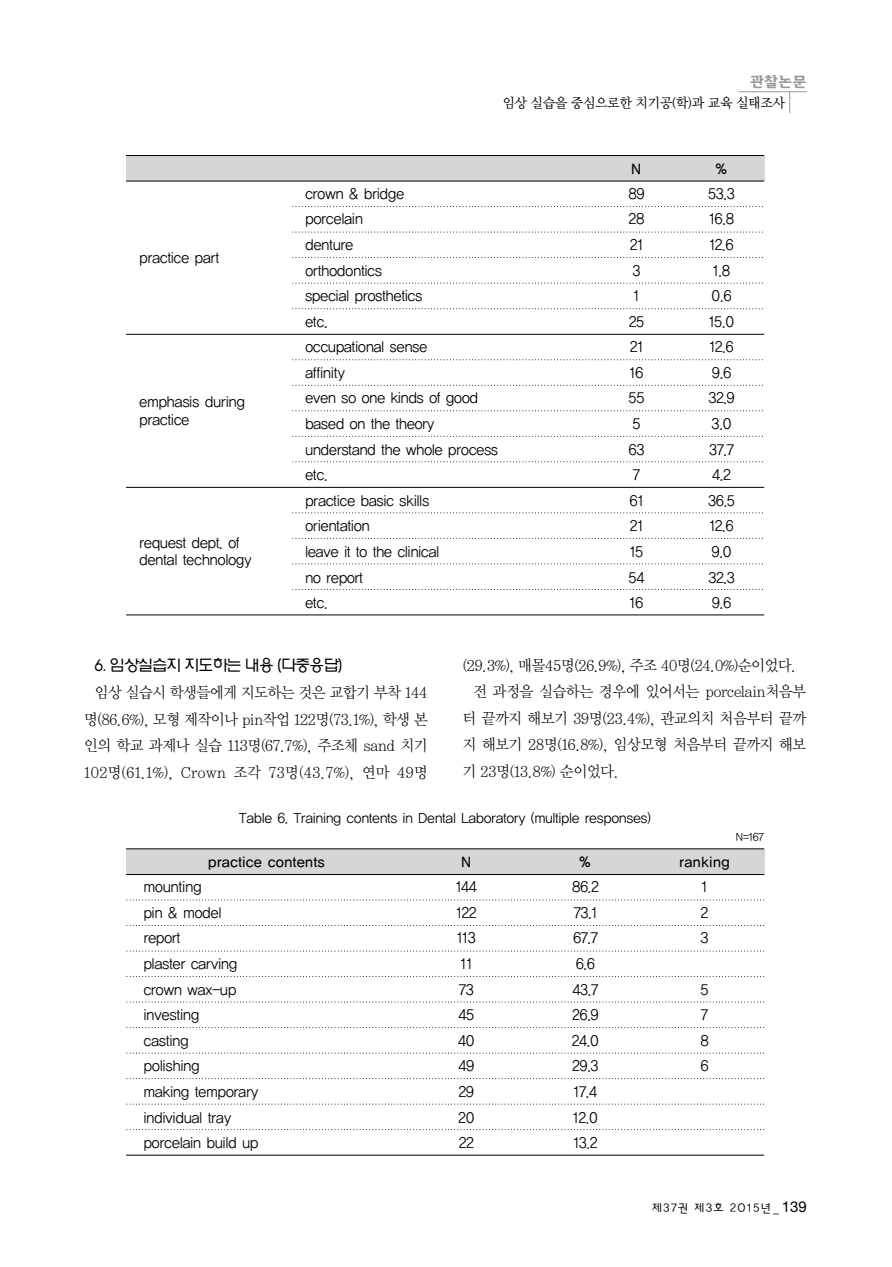
<style>
.page{position:relative;width:892px;height:1267px;background:#fff}
.page>*{position:absolute;margin:0;border:0;box-sizing:border-box;transform-origin:0 0}
.t1{font:300 16.2px "HY Wul Nun";letter-spacing:-.085em;color:#000;scale:.96 1}
.t2{font:15.3px/26.5px "Y Mj O12";letter-spacing:-.09em;color:#000;text-align:justify;scale:.96 1}
.t3{font:14.55px/25.5px "YGO12";letter-spacing:-.085em;color:#000;scale:.94 1}
.t4{font:14.55px/25.5px "YGO12";letter-spacing:-.06em;color:#000;text-align:center;scale:.94 1}
.t5{font:14.25px "Soma B";color:#999}
.t6{font:13.8px "YGO13";letter-spacing:-.055em;color:#000;scale:.96 1}
.t7{font:13.8px "Y Mj O13";letter-spacing:-.09em;color:#000;scale:.96 1}
.t8{font:13.5px "YGO12";letter-spacing:-.085em;color:#000;scale:.96 1}
.t9{font:12px "YGO22 KS Cpc EUC H";letter-spacing:-.07em;color:#000}
.t10{font:10.5px "YGO12";color:#000;scale:.96 1}
.s1{font-family:"Helvetica Neue";font-size:15px}
</style>
<div class="page">
<hr style="left:738px;top:91px;width:68px;height:1px;background:#999">
<svg style="left:789px;top:92px;width:1px;height:21px"></svg>
<div style="left:126px;top:156px;width:638px;height:25px;background:#d6d6d6"></div>
<hr style="left:126px;top:155px;width:638px;height:1px;background:#000">
<hr style="left:126px;top:181px;width:638px;height:1px;background:#000">
<svg style="left:293px;top:206px;width:470px;height:1px"></svg>
<svg style="left:293px;top:232px;width:470px;height:1px"></svg>
<svg style="left:293px;top:257px;width:470px;height:1px"></svg>
<svg style="left:293px;top:283px;width:470px;height:1px"></svg>
<svg style="left:293px;top:308px;width:470px;height:1px"></svg>
<svg style="left:293px;top:359px;width:470px;height:1px"></svg>
<svg style="left:293px;top:385px;width:470px;height:1px"></svg>
<svg style="left:293px;top:410px;width:470px;height:1px"></svg>
<svg style="left:293px;top:436px;width:470px;height:1px"></svg>
<svg style="left:293px;top:461px;width:470px;height:1px"></svg>
<svg style="left:293px;top:512px;width:470px;height:1px"></svg>
<svg style="left:293px;top:538px;width:470px;height:1px"></svg>
<svg style="left:293px;top:563px;width:470px;height:1px"></svg>
<svg style="left:293px;top:589px;width:470px;height:1px"></svg>
<hr style="left:126px;top:334px;width:638px;height:1px;background:#000">
<hr style="left:126px;top:487px;width:638px;height:1px;background:#000">
<hr style="left:126px;top:614px;width:638px;height:1px;background:#000">
<div style="left:126px;top:849px;width:638px;height:25px;background:#d6d6d6"></div>
<hr style="left:126px;top:848px;width:638px;height:1px;background:#000">
<hr style="left:126px;top:874px;width:638px;height:1px;background:#000">
<svg style="left:127px;top:899px;width:637px;height:1px"></svg>
<svg style="left:127px;top:925px;width:637px;height:1px"></svg>
<svg style="left:127px;top:950px;width:637px;height:1px"></svg>
<svg style="left:127px;top:976px;width:637px;height:1px"></svg>
<svg style="left:127px;top:1001px;width:637px;height:1px"></svg>
<svg style="left:127px;top:1027px;width:637px;height:1px"></svg>
<svg style="left:127px;top:1052px;width:637px;height:1px"></svg>
<svg style="left:127px;top:1078px;width:637px;height:1px"></svg>
<svg style="left:127px;top:1103px;width:637px;height:1px"></svg>
<svg style="left:127px;top:1129px;width:637px;height:1px"></svg>
<hr style="left:126px;top:1154px;width:638px;height:1px;background:#000">
<p class="t5" style="left:749px;top:75px;width:58px">관찰논문</p>
<p class="t7" style="left:502px;top:97px;width:297px">임상 실습을 중심으로한 치기공(학)과 교육 실태조사</p>
<p class="t3" style="left:139px;top:246px;width:88px">practice part</p>
<p class="t3" style="left:139px;top:394px;width:115px;line-height:17.4px">emphasis during practice</p>
<p class="t3" style="left:139px;top:534px;width:122px;line-height:17.4px">request dept. of dental technology</p>
<p class="t3" style="left:305px;top:181px;width:208px">crown &amp; bridge<br>porcelain<br>denture<br>orthodontics<br>special prosthetics<br>etc.<br>occupational sense<br>affinity<br>even so one kinds of good based on the theory understand the whole process etc.<br>practice basic skills orientation<br>leave it to the clinical<br>no report<br>etc.</p>
<p class="t6" style="left:631px;top:162px;width:13px">N</p>
<p class="t6" style="left:715px;top:162px;width:14px">%</p>
<p class="t4" style="left:628px;top:181px;width:19px">89<br>28<br>21<br>3<br>1<br>25<br>21<br>16<br>55<br>5<br>63<br>7<br>61<br>21<br>15<br>54<br>16</p>
<p class="t3" style="left:707px;top:181px;width:31px;text-align:center">53.3<br>16.8<br>12.6<br>1.8<br>0.6<br>15.0<br>12.6<br>9.6<br>32.9<br>3.0<br>37.7<br>4.2<br>36.5<br>12.6<br>9.0<br>32.3<br>9.6</p>
<p class="t1" style="left:94px;top:658px;width:260px">6. 임상실습지 지도하는 내용 (다중응답)</p>
<p class="t2" style="left:83px;top:680px;width:360px;text-indent:11px">임상 실습시 학생들에게 지도하는 것은 교합기 부착 144 명(86.6%), 모형 제작이나 pin작업 122명(73.1%), 학생 본 인의 학교 과제나 실습 113명(67.7%), 주조체 sand 치기 102명(61.1%), Crown 조각 73명(43.7%), 연마 49명</p>
<p class="t2" style="left:462px;top:653px;width:350px">(29.3%), 매몰45명(26.9%), 주조 40명(24.0%)순이었다.</p>
<p class="t2" style="left:472px;top:679px;width:349px">전 과정을 실습하는 경우에 있어서는 porcelain처음부</p>
<p class="t2" style="left:462px;top:706px;width:360px">터 끝까지 해보기 39명(23.4%), 관교의치 처음부터 끝까</p>
<p class="t2" style="left:462px;top:732px;width:360px">지 해보기 28명(16.8%), 임상모형 처음부터 끝까지 해보</p>
<p class="t2" style="left:462px;top:759px;width:165px">기 23명(13.8%) 순이었다.</p>
<p class="t8" style="left:239px;top:811px;width:431px">Table 6. Training contents in Dental Laboratory (multiple responses)</p>
<p class="t10" style="left:735px;top:831px;width:31px">N=167</p>
<p class="t6" style="left:207px;top:855px;width:124px">practice contents</p>
<p class="t6" style="left:460px;top:855px;width:13px">N</p>
<p class="t6" style="left:579px;top:855px;width:14px">%</p>
<p class="t6" style="left:678px;top:855px;width:55px">ranking</p>
<p class="t3" style="left:700px;top:875px;width:11px;text-align:justify">1<br>2<br>3</p>
<p class="t3" style="left:700px;top:977px;width:11px;text-align:justify">5<br>7<br>8<br>6</p>
<p class="t3" style="left:571px;top:875px;width:31px">86.2<br>73.1<br>67.7<br>6.6<br>43.7<br>26.9<br>24.0<br>29.3<br>17.4<br>12.0<br>13.2</p>
<p class="t3" style="left:455px;top:875px;width:25px;text-align:center">144<br>122<br>113<br>11<br>73<br>45<br>40<br>49<br>29<br>20<br>22</p>
<p class="t3" style="left:143px;top:875px;width:125px">mounting<br>pin &amp; model report<br>plaster carving crown wax-up investing<br>casting<br>polishing<br>making temporary individual tray porcelain build up</p>
<p class="t9" style="left:651px;top:1202px;width:157px">제37권 제3호 2015년 _ <span class="s1">139</span></p>
</div>
